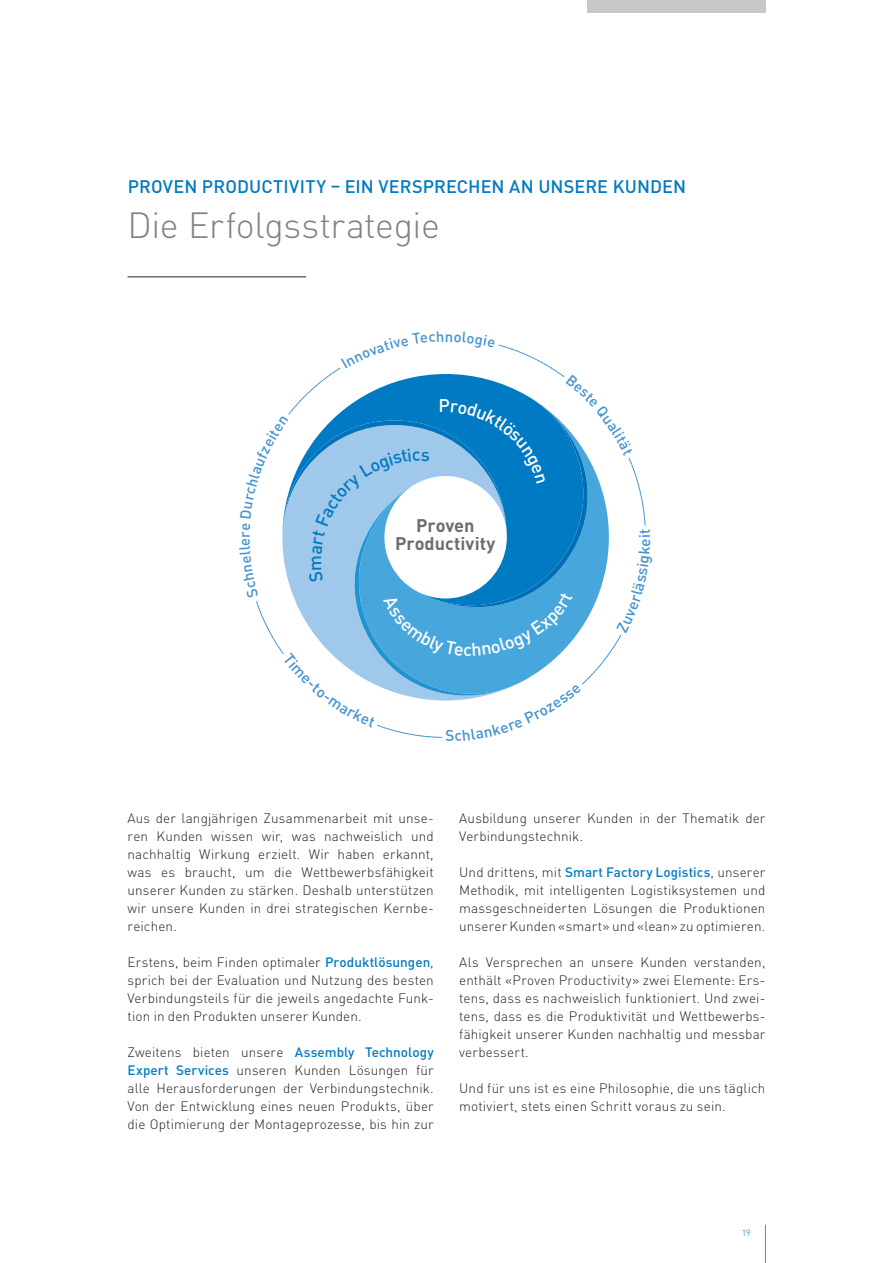
<style>
.page{position:relative;width:893px;height:1263px;background:#fff}
.page>*{position:absolute;margin:0;border:0;box-sizing:border-box;transform-origin:0 0}
.t1{font:300 36px "DINOT";letter-spacing:-.01em;color:#808285}
.t2{font:700 18.15px/18.6px "DINOT";color:#6c6d70;text-align:center}
.t3{font:500 18.15px "DINOT";color:#fff}
.t4{font:500 18px "DINOT";letter-spacing:.005em;color:#007ac2}
.t5{font:300 13.5px/18px "DINOT";letter-spacing:.01em;color:#231f20;text-align:justify}
.t6{font:300 9px "DINOT";color:#007ac2}
.s1{font-weight:500;color:#007ac2}
</style>
<div class="page">
<hr style="left:765px;top:1225px;width:1px;height:38px;background:#808285">
<div style="left:587px;top:0;width:178px;height:13px;background:#c7c8ca"></div>
<hr style="left:128px;top:276px;width:178px;height:1px;background:#231f20">
<svg style="left:256px;top:344px;width:390px;height:394px"></svg>
<h3 class="t4" style="left:128px;top:174px;width:560px">PROVEN PRODUCTIVITY – EIN VERSPRECHEN AN UNSERE KUNDEN</h3>
<h1 class="t1" style="left:128px;top:200px;width:314px">Die Erfolgsstrategie</h1>
<h2 class="t3" style="left:438px;top:393px;width:13px">P</h2>
<h2 class="t2" style="left:395px;top:515px;width:102px">Proven<br>Productivity</h2>
<p class="t5" style="left:128px;top:808px;width:308px">Aus der langjährigen Zusammenarbeit mit unse&shy;ren Kunden wissen wir, was nachweislich und nachhaltig Wirkung erzielt. Wir haben erkannt, was es braucht, um die Wettbewerbsfähigkeit unserer Kunden zu stärken. Deshalb unterstützen wir unsere Kunden in drei strategischen Kernbe&shy;reichen.</p>
<p class="t5" style="left:128px;top:952px;width:308px">Erstens, beim Finden optimaler <span class="s1">Produktlösungen</span>, sprich bei der Evaluation und Nutzung des besten Verbindungsteils für die jeweils angedachte Funk&shy;tion in den Produkten unserer Kunden.</p>
<p class="t5" style="left:128px;top:1042px;width:308px">Zweitens bieten unsere <span class="s1">Assembly Technology Expert Services</span> unseren Kunden Lösungen für alle Herausforderungen der Verbindungstechnik.<br>Von der Entwicklung eines neuen Produkts, über die Optimierung der Montageprozesse, bis hin zur</p>
<p class="t5" style="left:459px;top:808px;width:308px">Ausbildung unserer Kunden in der Thematik der<br>Verbindungstechnik.</p>
<p class="t5" style="left:459px;top:862px;width:308px">Und drittens, mit <span class="s1">Smart Factory Logistics</span>, unserer Methodik, mit intelligenten Logistiksystemen und massgeschneiderten Lösungen die Produktionen unserer Kunden «smart» und «lean» zu optimieren.</p>
<p class="t5" style="left:459px;top:952px;width:308px">Als Versprechen an unsere Kunden verstanden, enthält «Proven Productivity» zwei Elemente: Ers&shy;tens, dass es nachweislich funktioniert. Und zwei&shy;tens, dass es die Produktivität und Wettbewerbs&shy;fähigkeit unserer Kunden nachhaltig und messbar verbessert.</p>
<p class="t5" style="left:459px;top:1078px;width:308px">Und für uns ist es eine Philosophie, die uns täglich motiviert, stets einen Schritt voraus zu sein.</p>
<p class="t6" style="left:742px;top:1227px;width:11px">19</p>
</div>
